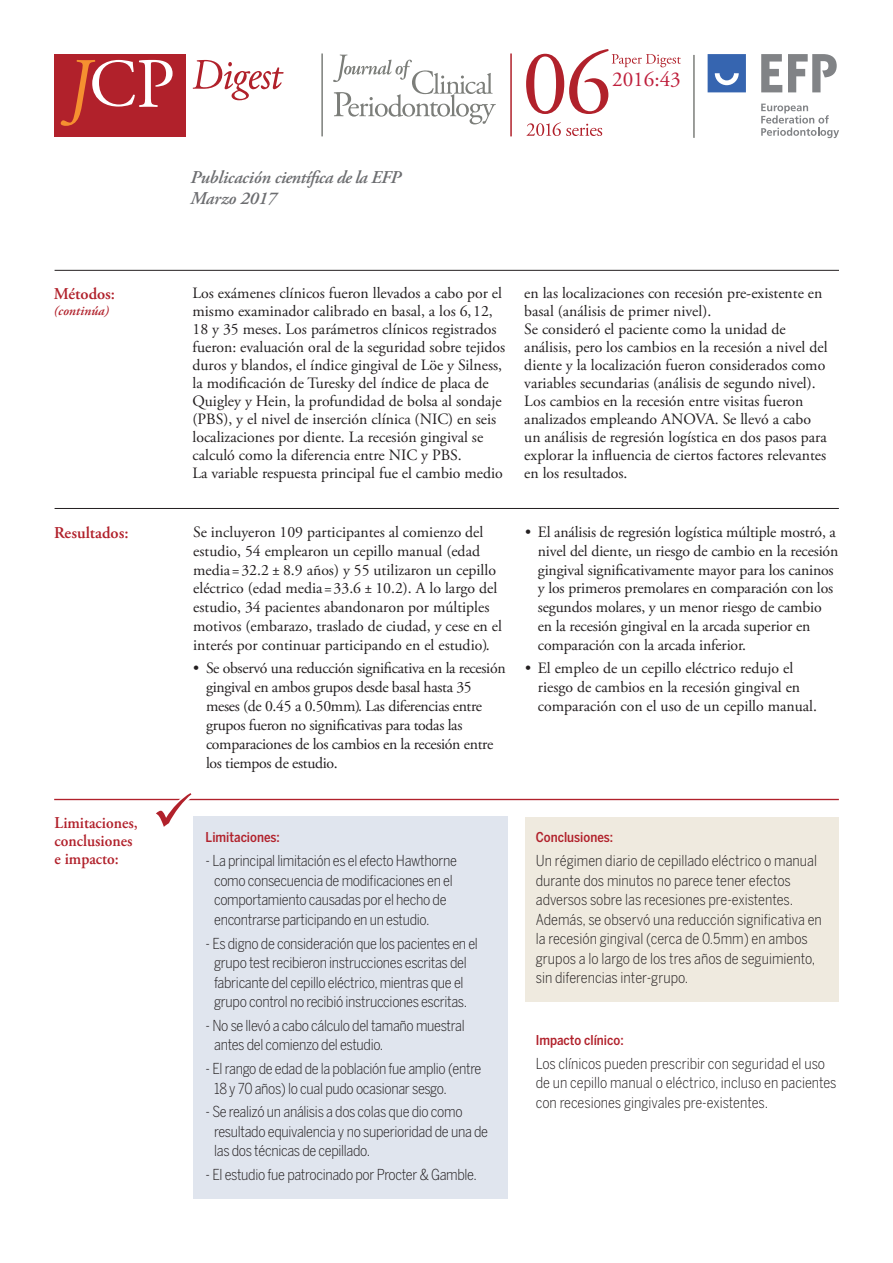
<style>
.page{position:relative;width:893px;height:1263px;background:#fff}
.page>*{position:absolute;margin:0;border:0;box-sizing:border-box;transform-origin:0 0}
.t1{font:92.1px "Adobe Garamond Pro";color:#b1212b}
.t2{font:21.15px "Adobe Garamond Pro";color:#bf1f3c}
.t3{font:italic 600 18px/21px "Adobe Garamond Pro";letter-spacing:-.015em;color:#6c6d70}
.t4{font:600 16.5px/18px "Adobe Garamond Pro";color:#b1212b;scale:.94 1}
.t5{font:600 16.5px "Adobe Garamond Pro";color:#b1212b}
.t6{font:15.75px/18px "Adobe Garamond Pro";color:#231f20}
.t7{font:15.75px/18.9px "Adobe Garamond Pro";letter-spacing:-.02em;color:#231f20}
.t8{font:300 15px/19.5px "Benton Sans Cond";letter-spacing:-.02em;color:#231f20}
.t9{font:300 15px/19.5px "Benton Sans Cond";color:#231f20}
.t10{font:500 13.5px "Benton Sans Cond";color:#b1212b}
.t11{font:italic 600 13.5px "Adobe Garamond Pro";color:#b1212b}
</style>
<div class="page">
<hr style="left:321px;top:53px;width:2px;height:83px;background:#7c7e7a">
<hr style="left:693px;top:55px;width:2px;height:83px;background:#7c7e7a">
<hr style="left:510px;top:53px;width:2px;height:83px;background:#b1212b">
<svg style="left:333px;top:55px;width:163px;height:69px"></svg>
<svg style="left:708px;top:54px;width:38px;height:38px"></svg>
<svg style="left:761px;top:104px;width:78px;height:34px"></svg>
<svg style="left:761px;top:54px;width:21px;height:38px"></svg>
<svg style="left:788px;top:54px;width:49px;height:38px"></svg>
<svg style="left:193px;top:60px;width:91px;height:40px"></svg>
<div style="left:54px;top:54px;width:132px;height:82px;background:#b1212b"></div>
<svg style="left:61px;top:60px;width:112px;height:66px"></svg>
<svg style="left:526px;top:122px;width:76px;height:14px"></svg>
<svg style="left:612px;top:54px;width:69px;height:13px"></svg>
<hr style="left:54px;top:799px;width:785px;height:1px;background:#b1212b">
<svg style="left:156px;top:793px;width:36px;height:34px"></svg>
<div style="left:193px;top:816px;width:314px;height:383px;background:#e0e5ee"></div>
<div style="left:525px;top:817px;width:314px;height:184px;background:#efeadf"></div>
<hr style="left:55px;top:270px;width:784px;height:1px;background:#231f20">
<hr style="left:55px;top:508px;width:784px;height:1px;background:#231f20">
<p class="t5" style="left:54px;top:284px;width:63px">Métodos:</p>
<p class="t11" style="left:54px;top:303px;width:57px">(continúa)</p>
<p class="t3" style="left:190px;top:168px;width:212px">Publicación científica de la EFP<br>Marzo 2017</p>
<h1 class="t1" style="left:522px;top:28px;width:91px">06</h1>
<h2 class="t2" style="left:612px;top:67px;width:70px">2016:43</h2>
<p class="t6" style="left:192px;top:285px;width:314px">Los exámenes clínicos fueron llevados a cabo por el mismo examinador calibrado en basal, a los 6,12, 18 y 35 meses. Los parámetros clínicos registrados fueron: evaluación oral de la seguridad sobre tejidos duros y blandos, el índice gingival de Löe y Silness, la modificación de Turesky del índice de placa de Quigley y Hein, la profundidad de bolsa al sondaje (PBS), y el nivel de inserción clínica (NIC) en seis localizaciones por diente. La recesión gingival se calculó como la diferencia entre NIC y PBS.<br>La variable respuesta principal fue el cambio medio</p>
<p class="t6" style="left:524px;top:285px;width:305px">en las localizaciones con recesión pre-existente en basal (análisis de primer nivel).<br>Se consideró el paciente como la unidad de análisis, pero los cambios en la recesión a nivel del diente y la localización fueron considerados como variables secundarias (análisis de segundo nivel).<br>Los cambios en la recesión entre visitas fueron analizados empleando ANOVA. Se llevó a cabo un análisis de regresión logística en dos pasos para explorar la influencia de ciertos factores relevantes en los resultados.</p>
<p class="t5" style="left:54px;top:523px;width:76px">Resultados:</p>
<p class="t6" style="left:193px;top:523px;width:310px;line-height:18.9px">Se incluyeron 109 participantes al comienzo del estudio, 54 emplearon un cepillo manual (edad media=32.2 ± 8.9 años) y 55 utilizaron un cepillo eléctrico (edad media=33.6 ± 10.2). A lo largo del estudio, 34 pacientes abandonaron por múltiples motivos (embarazo, traslado de ciudad, y cese en el interés por continuar participando en el estudio).</p>
<p class="t7" style="left:206px;top:659px;width:301px;text-indent:-13px">• Se observó una reducción significativa en la recesión gingival en ambos grupos desde basal hasta 35 meses (de 0.45 a 0.50mm). Las diferencias entre grupos fueron no significativas para todas las comparaciones de los cambios en la recesión entre los tiempos de estudio.</p>
<p class="t4" style="left:55px;top:814px;width:90px">Limitaciones, conclusiones e impacto:</p>
<p class="t10" style="left:206px;top:830px;width:76px">Limitaciones:</p>
<p class="t8" style="left:214px;top:851px;width:244px;text-indent:-9px">- La principal limitación es el efecto Hawthorne como consecuencia de modificaciones en el comportamiento causadas por el hecho de encontrarse participando en un estudio.</p>
<p class="t8" style="left:206px;top:933px;width:274px;text-align:center">- Es digno de consideración que los pacientes en el grupo test recibieron instrucciones escritas del fabricante del cepillo eléctrico, mientras que el grupo control no recibió instrucciones escritas.</p>
<p class="t8" style="left:214px;top:1015px;width:252px;text-indent:-9px">- No se llevó a cabo cálculo del tamaño muestral antes del comienzo del estudio.</p>
<p class="t8" style="left:214px;top:1059px;width:269px;text-indent:-9px">- El rango de edad de la población fue amplio (entre<br>18 y 70 años) lo cual pudo ocasionar sesgo.</p>
<p class="t8" style="left:214px;top:1102px;width:275px;text-indent:-9px">- Se realizó un análisis a dos colas que dio como resultado equivalencia y no superioridad de una de las dos técnicas de cepillado.</p>
<p class="t8" style="left:206px;top:1165px;width:273px">- El estudio fue patrocinado por Procter &amp; Gamble.</p>
<p class="t6" style="left:538px;top:523px;width:302px;line-height:18.9px;text-indent:-13px">• El análisis de regresión logística múltiple mostró, a nivel del diente, un riesgo de cambio en la recesión gingival significativamente mayor para los caninos y los primeros premolares en comparación con los segundos molares, y un menor riesgo de cambio en la recesión gingival en la arcada superior en comparación con la arcada inferior.</p>
<p class="t6" style="left:538px;top:659px;width:281px;line-height:18.9px;text-indent:-13px">• El empleo de un cepillo eléctrico redujo el riesgo de cambios en la recesión gingival en comparación con el uso de un cepillo manual.</p>
<p class="t10" style="left:536px;top:830px;width:79px">Conclusiones:</p>
<p class="t9" style="left:536px;top:851px;width:288px">Un régimen diario de cepillado eléctrico o manual durante dos minutos no parece tener efectos adversos sobre las recesiones pre-existentes.<br>Además, se observó una reducción significativa en la recesión gingival (cerca de 0.5mm) en ambos grupos a lo largo de los tres años de seguimiento, sin diferencias inter-grupo.</p>
<p class="t10" style="left:536px;top:1032px;width:89px">Impacto clínico:</p>
<p class="t9" style="left:536px;top:1053px;width:302px">Los clínicos pueden prescribir con seguridad el uso de un cepillo manual o eléctrico, incluso en pacientes con recesiones gingivales pre-existentes.</p>
</div>
